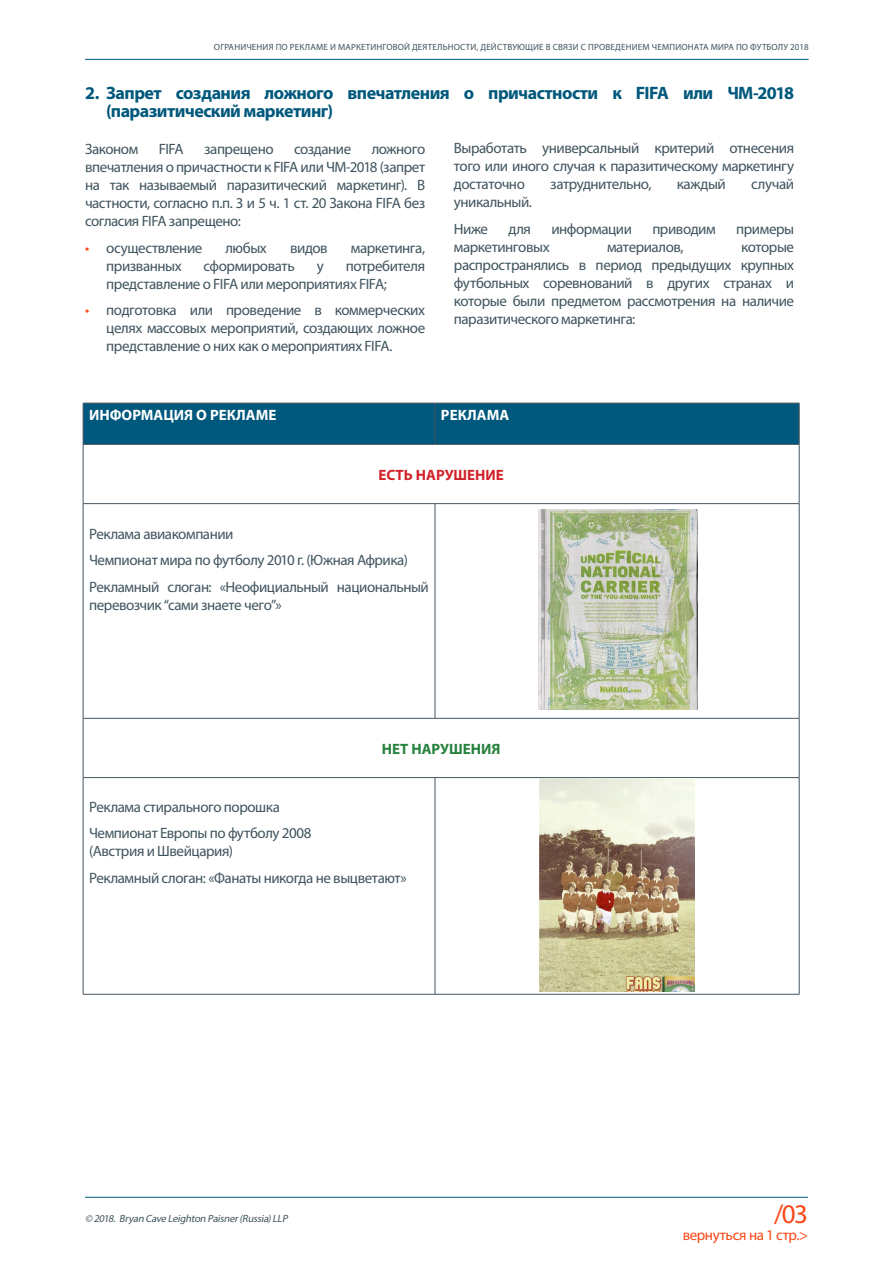
<style>
.page{position:relative;width:893px;height:1263px;background:#fff}
.page>*{position:absolute;margin:0;border:0;box-sizing:border-box;transform-origin:0 0}
.t1{font:27px "Myriad Pro";color:#fa4616}
.t2{font:700 18px/18px "Myriad Pro";letter-spacing:-.03em;color:#00587c}
.t3{font:15px/18px "Myriad Pro";letter-spacing:-.03em;color:#40545e}
.t4{font:700 15px "Myriad Pro";color:#fff}
.t5{font:15px "Myriad Pro";letter-spacing:-.025em;color:#fa4616}
.t6{font:700 15px "Myriad Pro";color:#d2232a}
.t7{font:700 15px "Myriad Pro";color:#27823e}
.t8{font:italic 10.5px "Myriad Pro";color:#40545e}
.t9{font:9px "Myriad Pro";letter-spacing:.02em;color:#3f545e}
.s1{color:#fa4616}
</style>
<div class="page">
<hr style="left:85px;top:1197px;width:723px;height:1px;background:#00587c">
<hr style="left:85px;top:59px;width:724px;height:1px;background:#00587c">
<div style="left:84px;top:404px;width:715px;height:40px;background:#00587c"></div>
<hr style="left:83px;top:403px;width:352px;height:1px;background:#465560">
<hr style="left:83px;top:403px;width:1px;height:41px;background:#465560">
<hr style="left:435px;top:403px;width:364px;height:1px;background:#465560">
<hr style="left:435px;top:403px;width:1px;height:41px;background:#465560">
<hr style="left:799px;top:403px;width:1px;height:41px;background:#465560">
<hr style="left:83px;top:444px;width:352px;height:1px;background:#465560">
<hr style="left:83px;top:444px;width:1px;height:59px;background:#465560">
<hr style="left:435px;top:444px;width:364px;height:1px;background:#465560">
<hr style="left:799px;top:444px;width:1px;height:59px;background:#465560">
<hr style="left:83px;top:503px;width:352px;height:1px;background:#465560">
<hr style="left:83px;top:504px;width:1px;height:214px;background:#465560">
<hr style="left:435px;top:503px;width:364px;height:1px;background:#465560">
<hr style="left:435px;top:504px;width:1px;height:214px;background:#465560">
<hr style="left:799px;top:504px;width:1px;height:214px;background:#465560">
<hr style="left:83px;top:718px;width:352px;height:1px;background:#465560">
<hr style="left:83px;top:718px;width:1px;height:59px;background:#465560">
<hr style="left:435px;top:718px;width:364px;height:1px;background:#465560">
<hr style="left:799px;top:718px;width:1px;height:59px;background:#465560">
<hr style="left:83px;top:777px;width:352px;height:1px;background:#465560">
<hr style="left:83px;top:778px;width:1px;height:216px;background:#465560">
<hr style="left:435px;top:777px;width:364px;height:1px;background:#465560">
<hr style="left:435px;top:778px;width:1px;height:216px;background:#465560">
<hr style="left:799px;top:778px;width:1px;height:216px;background:#465560">
<hr style="left:83px;top:994px;width:352px;height:1px;background:#465560">
<hr style="left:435px;top:994px;width:364px;height:1px;background:#465560">
<img style="left:539px;top:510px;width:158px;height:200px">
<img style="left:539px;top:779px;width:156px;height:212px">
<p class="t9" style="left:214px;top:41px;width:596px">ОГРАНИЧЕНИЯ ПО РЕКЛАМЕ И МАРКЕТИНГОВОЙ ДЕЯТЕЛЬНОСТИ, ДЕЙСТВУЮЩИЕ В СВЯЗИ С ПРОВЕДЕНИЕМ ЧЕМПИОНАТА МИРА ПО ФУТБОЛУ 2018</p>
<p class="t2" style="left:106px;top:83px;width:689px;text-indent:-21px">2. Запрет создания ложного впечатления о причастности к FIFA или ЧМ-2018 (паразитический маркетинг)</p>
<p class="t3" style="left:85px;top:140px;width:55px">Законом</p>
<p class="t3" style="left:159px;top:140px;width:27px">FIFA</p>
<p class="t3" style="left:204px;top:140px;width:71px">запрещено</p>
<p class="t3" style="left:294px;top:140px;width:59px">создание</p>
<p class="t3" style="left:85px;top:140px;width:342px;text-align:justify;text-indent:287px">ложного впечатления о причастности к FIFA или ЧМ-2018 (запрет на так называемый паразитический маркетинг). В частности, согласно п.п. 3 и 5 ч. 1 ст. 20 Закона FIFA без согласия FIFA запрещено:</p>
<p class="t3" style="left:85px;top:238px;width:119px"><span class="s1">•</span> осуществление</p>
<p class="t3" style="left:226px;top:238px;width:43px">любых</p>
<p class="t3" style="left:290px;top:238px;width:39px">видов</p>
<p class="t3" style="left:351px;top:238px;width:76px">маркетинга,</p>
<p class="t3" style="left:106px;top:256px;width:77px">призванных</p>
<p class="t3" style="left:204px;top:256px;width:93px">сформировать</p>
<p class="t3" style="left:317px;top:256px;width:9px">у</p>
<p class="t3" style="left:106px;top:256px;width:320px;text-indent:239px">потребителя представление о FIFA или мероприятиях FIFA;</p>
<p class="t3" style="left:106px;top:301px;width:320px;text-align:justify;text-indent:-21px"><span class="s1">•</span> подготовка или проведение в коммерческих целях массовых мероприятий, создающих ложное представление о них как о мероприятиях FIFA.</p>
<p class="t3" style="left:454px;top:139px;width:342px;text-align:justify">Выработать универсальный критерий отнесения того или иного случая к паразитическому маркетингу достаточно</p>
<p class="t3" style="left:550px;top:175px;width:103px">затруднительно,</p>
<p class="t3" style="left:677px;top:175px;width:51px">каждый</p>
<p class="t3" style="left:751px;top:175px;width:44px">случай</p>
<p class="t3" style="left:454px;top:188px;width:80px;line-height:26.5px">уникальный.<br>Ниже</p>
<p class="t3" style="left:508px;top:219px;width:24px">для</p>
<p class="t3" style="left:551px;top:219px;width:82px">информации</p>
<p class="t3" style="left:652px;top:219px;width:65px">приводим</p>
<p class="t3" style="left:736px;top:219px;width:60px">примеры</p>
<p class="t3" style="left:454px;top:237px;width:97px">маркетинговых</p>
<p class="t3" style="left:607px;top:237px;width:78px">материалов,</p>
<p class="t3" style="left:454px;top:237px;width:342px;text-align:justify;text-indent:287px">которые распространялись в период предыдущих крупных футбольных соревнований в других странах и которые были предметом рассмотрения на наличие паразитического маркетинга:</p>
<p class="t4" style="left:89px;top:405px;width:189px">ИНФОРМАЦИЯ О РЕКЛАМЕ</p>
<p class="t4" style="left:441px;top:405px;width:70px">РЕКЛАМА</p>
<p class="t6" style="left:378px;top:465px;width:127px">ЕСТЬ НАРУШЕНИЕ</p>
<p class="t3" style="left:89px;top:520px;width:341px;line-height:26.5px">Реклама авиакомпании<br>Чемпионат мира по футболу 2010 г. (Южная Африка)<br>Рекламный слоган: «Неофициальный национальный</p>
<p class="t3" style="left:89px;top:596px;width:194px">перевозчик “сами знаете чего”»</p>
<p class="t7" style="left:382px;top:739px;width:120px">НЕТ НАРУШЕНИЯ</p>
<p class="t3" style="left:89px;top:793px;width:224px;line-height:26.5px">Реклама стирального порошка<br>Чемпионат Европы по футболу 2008</p>
<p class="t3" style="left:89px;top:838px;width:319px;line-height:26.5px">(Австрия и Швейцария)<br>Рекламный слоган: «Фанаты никогда не выцветают»</p>
<p class="t8" style="left:85px;top:1212px;width:206px">© 2018. Bryan Cave Leighton Paisner(Russia)LLP</p>
<h1 class="t1" style="left:774px;top:1197px;width:35px">/03</h1>
<p class="t5" style="left:683px;top:1226px;width:127px">вернуться на 1 стр.&gt;</p>
</div>
